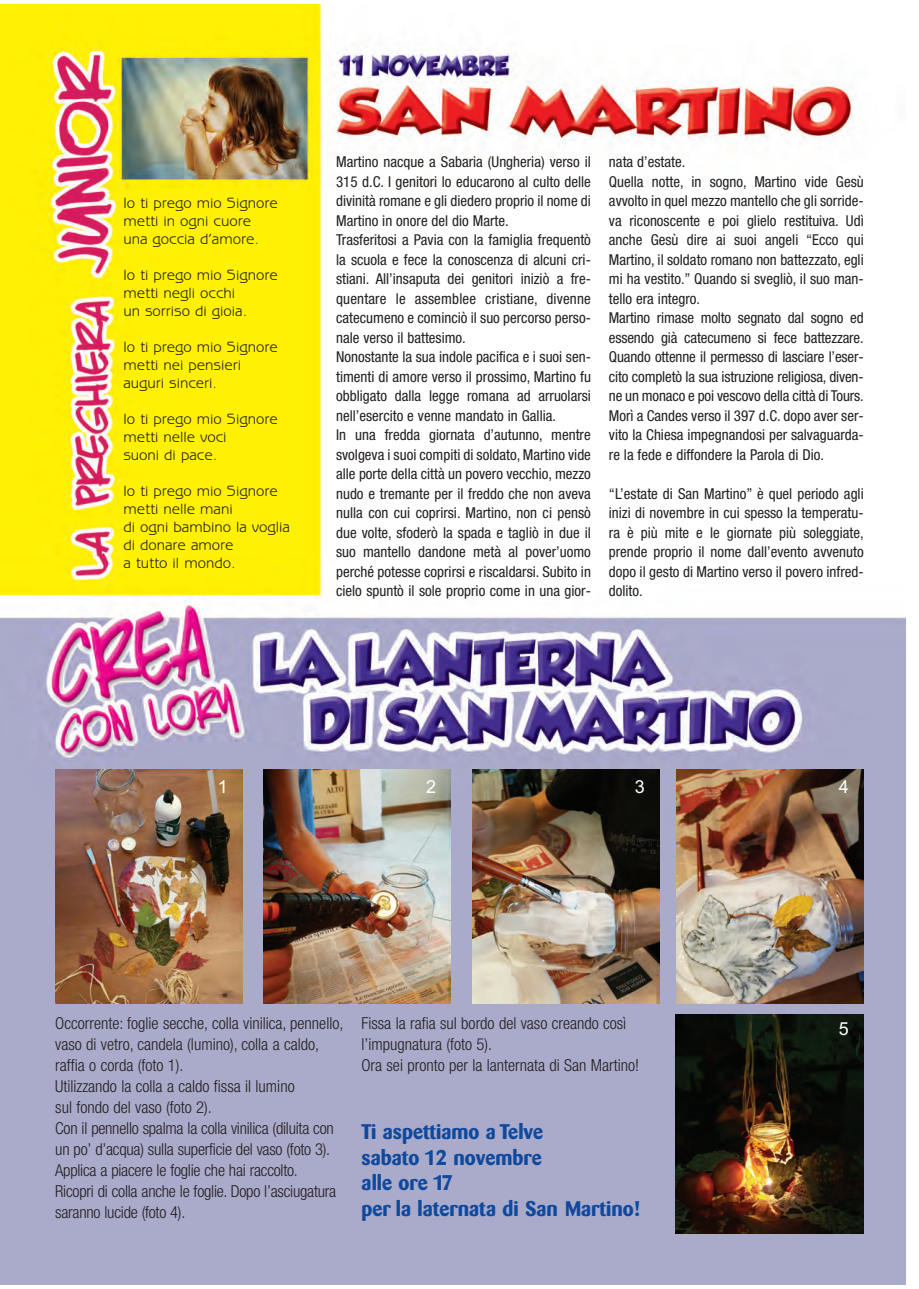
<style>
.page{position:relative;width:919px;height:1289px;background:#fff}
.page>*{position:absolute;margin:0;border:0;box-sizing:border-box;transform-origin:0 0}
.t1{font:700 21px/25.7px "Barmeno";color:#0f499d}
.t2{font:18px "Arial";color:#fff}
.t3{font:300 condensed 16.5px/21px "Helvetica Neue LT Std";color:#231f20}
.t4{font:condensed 15px/19.5px "Helvetica Neue LT Std";color:#231f20}
.t5{font:15px/18px "Benguiat Gothic Std";color:#231f20}
</style>
<div class="page">
<img style="left:0;top:4px;width:905px;height:1280px">
<img style="left:55px;top:770px;width:187px;height:233px">
<img style="left:264px;top:770px;width:187px;height:233px">
<img style="left:472px;top:770px;width:187px;height:233px">
<img style="left:676px;top:770px;width:187px;height:233px">
<img style="left:675px;top:1014px;width:188px;height:219px">
<p class="t5" style="left:123px;top:194px;width:156px">Io ti prego mio Signore metti in ogni cuore una goccia d’amore.</p>
<p class="t5" style="left:123px;top:266px;width:156px">Io ti prego mio Signore metti negli occhi<br>un sorriso di gioia.</p>
<p class="t5" style="left:123px;top:338px;width:156px">Io ti prego mio Signore metti nei pensieri auguri sinceri.</p>
<p class="t5" style="left:123px;top:410px;width:156px">Io ti prego mio Signore metti nelle voci<br>suoni di pace.</p>
<p class="t5" style="left:123px;top:482px;width:168px">Io ti prego mio Signore metti nelle mani<br>di ogni bambino la voglia di donare amore<br>a tutto il mondo.</p>
<p class="t4" style="left:336px;top:152px;width:256px">Martino nacque a Sabaria (Ungheria) verso il 315 d.C. I genitori lo educarono al culto delle divinità romane e gli diedero proprio il nome di Martino in onore del dio Marte.<br>Trasferitosi a Pavia con la famiglia frequentò la scuola e fece la conoscenza di alcuni cri&shy;stiani. All’insaputa dei genitori iniziò a fre&shy;quentare le assemblee cristiane, divenne catecumeno e cominciò il suo percorso perso&shy;nale verso il battesimo.<br>Nonostante la sua indole pacifica e i suoi sen&shy;timenti di amore verso il prossimo, Martino fu obbligato dalla legge romana ad arruolarsi nell’esercito e venne mandato in Gallia.<br>In una fredda giornata d’autunno, mentre svolgeva i suoi compiti di soldato, Martino vide alle porte della città un povero vecchio, mezzo nudo e tremante per il freddo che non aveva nulla con cui coprirsi. Martino, non ci pensò due volte, sfoderò la spada e tagliò in due il suo mantello dandone metà al pover’uomo perché potesse coprirsi e riscaldarsi. Subito in cielo spuntò il sole proprio come in una gior-</p>
<p class="t4" style="left:609px;top:152px;width:256px">nata d’estate.<br>Quella notte, in sogno, Martino vide Gesù avvolto in quel mezzo mantello che gli sorride&shy;va riconoscente e poi glielo restituiva. Udì anche Gesù dire ai suoi angeli “Ecco qui Martino, il soldato romano non battezzato, egli mi ha vestito.” Quando si svegliò, il suo man&shy;tello era integro.<br>Martino rimase molto segnato dal sogno ed essendo già catecumeno si fece battezzare.<br>Quando ottenne il permesso di lasciare l’eser&shy;cito completò la sua istruzione religiosa, diven&shy;ne un monaco e poi vescovo della città di Tours.<br>Morì a Candes verso il 397 d.C. dopo aver ser&shy;vito la Chiesa impegnandosi per salvaguarda&shy;re la fede e diffondere la Parola di Dio.</p>
<p class="t4" style="left:609px;top:483px;width:256px;text-align:justify">“L’estate di San Martino” è quel periodo agli inizi di novembre in cui spesso la temperatu&shy;ra è più mite e le giornate più soleggiate, prende proprio il nome dall’evento avvenuto dopo il gesto di Martino verso il povero infred&shy;dolito.</p>
<p class="t2" style="left:218px;top:774px;width:12px">1</p>
<p class="t2" style="left:426px;top:774px;width:12px">2</p>
<p class="t2" style="left:634px;top:774px;width:12px">3</p>
<p class="t2" style="left:838px;top:774px;width:12px">4</p>
<p class="t3" style="left:55px;top:1012px;width:289px">Occorrente: foglie secche, colla vinilica, pennello, vaso di vetro, candela (lumino), colla a caldo, raffia o corda (foto 1).<br>Utilizzando la colla a caldo fissa il lumino<br>sul fondo del vaso (foto 2).<br>Con il pennello spalma la colla vinilica (diluita con un po’ d’acqua) sulla superficie del vaso (foto 3).<br>Applica a piacere le foglie che hai raccolto.<br>Ricopri di colla anche le foglie. Dopo l’asciugatura saranno lucide (foto 4).</p>
<p class="t3" style="left:361px;top:1012px;width:279px">Fissa la rafia sul bordo del vaso creando così l’impugnatura (foto 5).<br>Ora sei pronto per la lanternata di San Martino!</p>
<h1 class="t1" style="left:361px;top:1118px;width:280px">Ti aspettiamo a Telve<br>sabato 12 novembre<br>alle ore 17<br>per la laternata di San Martino!</h1>
<p class="t2" style="left:838px;top:1016px;width:12px">5</p>
</div>
